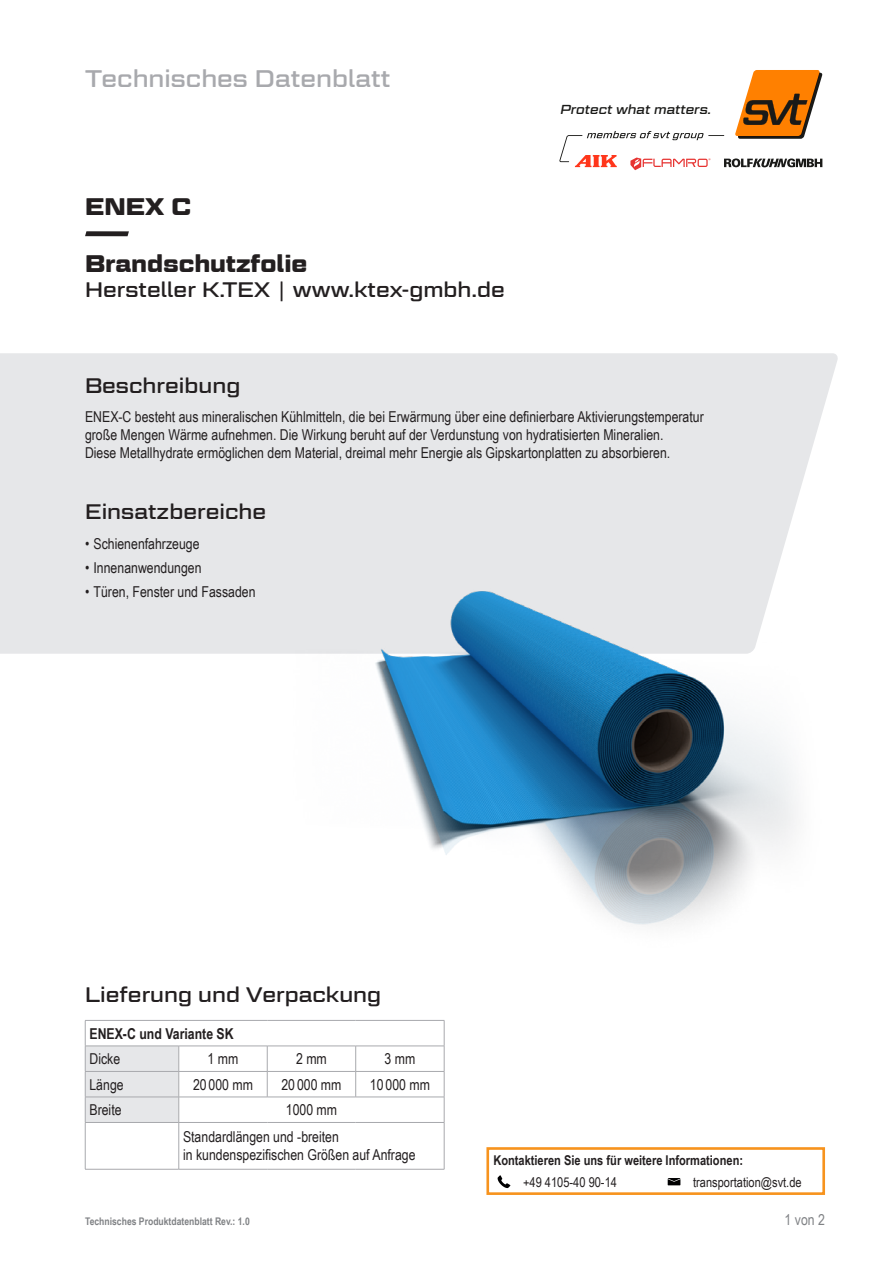
<style>
.page{position:relative;width:893px;height:1263px;background:#fff}
.page>*{position:absolute;margin:0;border:0;box-sizing:border-box;transform-origin:0 0}
.t1{font:24px "Geom Graphic";color:#a8a9ad}
.p___HL_Produktkategorie{font:700 24px "Geom Graphic";color:#231f20}
.p___HL_Produktname{font:700 24px "Geom Graphic";color:#231f20}
.p___HL_Beschreibung{font:21px "Geom Graphic";color:#231f20}
.p___HL_Lieferung___Verpackung{font:21px "Geom Graphic";color:#231f20}
.p___HL_Einsatzbereich{font:21px "Geom Graphic";color:#231f20}
.p___body_Beschreibung{font:15px/18px "Arial Narrow";color:#231f20}
.p___Tabelle_text_links{font:15px/18px "Arial Narrow";color:#231f20}
.p___Tabelle_body_mittig{font:15px "Arial Narrow";color:#231f20}
.p___Tabelle_HL{font:700 15px "Arial Narrow";color:#231f20}
.p___Tabelle_body_links{font:15px "Arial Narrow";color:#231f20}
.p___footer_rechts{font:15px "Arial Narrow";color:#808285}
.t2{font:700 13.5px "Arial Narrow";color:#231f20}
.t3{font:13.5px "Arial Narrow";color:#231f20}
.t4{font:italic 13.05px "Geom Graphic";color:#1a1a18}
.t5{font:700 10.5px "Arial Narrow";color:#808285}
</style>
<div class="page">
<div style="left:0;top:353px;width:838px;height:301px;background:#e6e7e9"></div>
<svg style="left:559px;top:70px;width:264px;height:100px"></svg>
<svg style="left:85px;top:231px;width:44px;height:5px"></svg>
<img style="left:272px;top:450px;width:553px;height:476px">
<svg style="left:85px;top:1020px;width:360px;height:102px"></svg>
<hr style="left:85px;top:1122px;width:94px;height:1px;background:#a8a9ad">
<hr style="left:85px;top:1123px;width:1px;height:46px;background:#a8a9ad">
<hr style="left:179px;top:1122px;width:88px;height:1px;background:#a8a9ad">
<hr style="left:179px;top:1123px;width:1px;height:46px;background:#a8a9ad">
<hr style="left:267px;top:1122px;width:89px;height:1px;background:#a8a9ad">
<hr style="left:356px;top:1122px;width:88px;height:1px;background:#a8a9ad">
<hr style="left:444px;top:1123px;width:1px;height:46px;background:#a8a9ad">
<hr style="left:85px;top:1169px;width:94px;height:1px;background:#a8a9ad">
<hr style="left:179px;top:1169px;width:88px;height:1px;background:#a8a9ad">
<hr style="left:267px;top:1169px;width:89px;height:1px;background:#a8a9ad">
<hr style="left:356px;top:1169px;width:88px;height:1px;background:#a8a9ad">
<svg style="left:498px;top:1175px;width:12px;height:13px"></svg>
<svg style="left:668px;top:1178px;width:12px;height:7px"></svg>
<div style="left:486px;top:1147px;width:339px;height:48px;border:3px solid #f7931d"></div>
<h1 class="t1" style="left:85px;top:63px;width:307px">Technisches Datenblatt</h1>
<p class="p___HL_Produktname" style="left:85px;top:192px;width:108px">ENEX C</p>
<p class="p___HL_Produktkategorie" style="left:85px;top:249px;width:224px">Brandschutzfolie</p>
<p class="p___HL_Beschreibung" style="left:85px;top:277px;width:421px">Hersteller K.TEX | www.ktex-gmbh.de</p>
<p class="p___HL_Beschreibung" style="left:85px;top:373px;width:157px">Beschreibung</p>
<p class="t4" style="left:560px;top:102px;width:152px">Protect what matters.</p>
<p class="p___body_Beschreibung" style="left:85px;top:407px;width:620px">ENEX-C besteht aus mineralischen Kühlmitteln, die bei Erwärmung über eine definierbare Aktivierungstemperatur große Mengen Wärme aufnehmen. Die Wirkung beruht auf der Verdunstung von hydratisierten Mineralien.<br>Diese Metallhydrate ermöglichen dem Material, dreimal mehr Energie als Gipskartonplatten zu absorbieren.</p>
<p class="p___HL_Einsatzbereich" style="left:85px;top:499px;width:183px">Einsatzbereiche</p>
<p class="p___body_Beschreibung" style="left:85px;top:534px;width:116px">• Schienenfahrzeuge</p>
<p class="p___body_Beschreibung" style="left:85px;top:558px;width:118px">• Innenanwendungen</p>
<p class="p___body_Beschreibung" style="left:85px;top:582px;width:172px">• Türen, Fenster und Fassaden</p>
<p class="p___HL_Lieferung___Verpackung" style="left:85px;top:982px;width:298px">Lieferung und Verpackung</p>
<p class="p___Tabelle_HL" style="left:89px;top:1022px;width:146px">ENEX-C und Variante SK</p>
<p class="p___Tabelle_body_links" style="left:89px;top:1048px;width:32px">Dicke</p>
<p class="p___Tabelle_body_mittig" style="left:208px;top:1048px;width:32px">1 mm</p>
<p class="p___Tabelle_body_mittig" style="left:296px;top:1048px;width:32px">2 mm</p>
<p class="p___Tabelle_body_mittig" style="left:385px;top:1048px;width:32px">3 mm</p>
<p class="p___Tabelle_body_links" style="left:89px;top:1073px;width:36px">Länge</p>
<p class="p___Tabelle_body_mittig" style="left:193px;top:1073px;width:61px">20 000 mm</p>
<p class="p___Tabelle_body_mittig" style="left:281px;top:1073px;width:61px">20 000 mm</p>
<p class="p___Tabelle_body_mittig" style="left:370px;top:1073px;width:61px">10 000 mm</p>
<p class="p___Tabelle_body_links" style="left:89px;top:1099px;width:34px">Breite</p>
<p class="p___Tabelle_body_mittig" style="left:286px;top:1099px;width:53px">1000 mm</p>
<p class="p___Tabelle_text_links" style="left:183px;top:1127px;width:234px">Standardlängen und -breiten<br>in kundenspezifischen Größen auf Anfrage</p>
<p class="t5" style="left:85px;top:1213px;width:166px">Technisches Produktdatenblatt Rev.: 1.0</p>
<p class="t2" style="left:493px;top:1150px;width:251px">Kontaktieren Sie uns für weitere Informationen:</p>
<p class="t3" style="left:523px;top:1172px;width:95px">+49 4105-40 90-14</p>
<p class="t3" style="left:693px;top:1172px;width:110px">transportation@svt.de</p>
<p class="p___footer_rechts" style="left:785px;top:1208px;width:42px">1 von 2</p>
</div>
